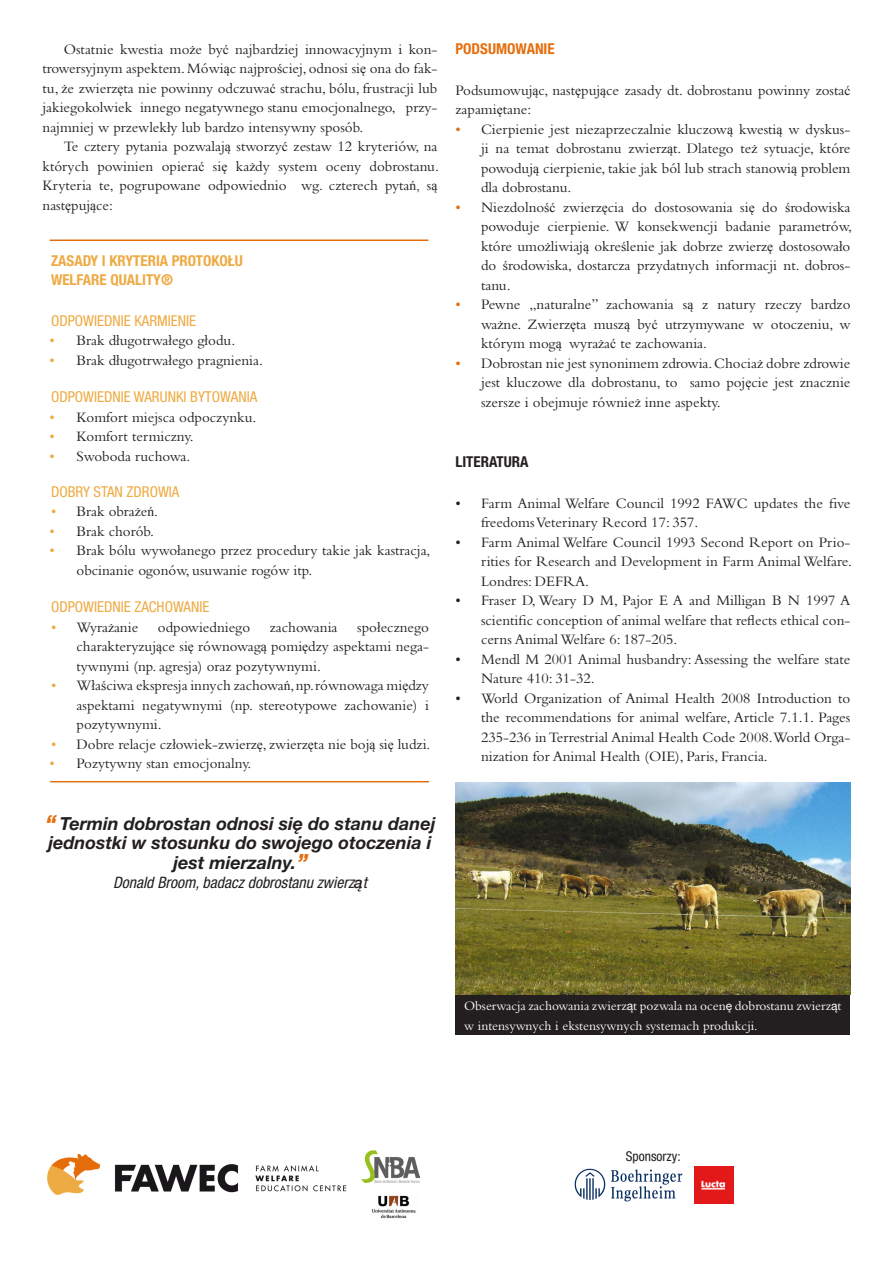
<style>
.page{position:relative;width:893px;height:1263px;background:#fff}
.page>*{position:absolute;margin:0;border:0;box-sizing:border-box;transform-origin:0 0}
.Cita{font:italic 700 18px/19.5px "Helvetica Neue LT";color:#231f20;text-align:center}
.Autor_cita{font:italic condensed 15.75px "Helvetica Neue LT";color:#231f20}
.Bullets_resumen{font:15px/19.5px "Bembo";color:#231f20;text-align:justify}
.Bullets{font:15px/19.5px "Bembo";color:#231f20;text-align:justify}
.Texto{font:15px/19.5px "Bembo";color:#231f20;text-align:justify}
.Subtítulo_1{font:condensed 15px "Helvetica Neue LT";color:#eeaa43}
.Título_1{font:700 condensed 15px "Helvetica Neue LT";color:#eeaa43}
.Título_1-2{font:condensed 15px "Helvetica Neue LT";color:#eeaa43}
.Título_Resumen{font:700 condensed 15px "Helvetica Neue LT";color:#e56d0c}
.Título_Referencias{font:700 condensed 15px "Helvetica Neue LT";color:#231f20}
.Pies_de_foto{font:13.5px/19.5px "Bembo";color:#fff}
.Título_ficha{font:condensed 13.5px "Helvetica Neue LT";color:#231f20}
.s1{font-family:"Times New Roman";font-size:13.5px}
.s2{color:#eeaa43}
.s3{font-weight:900;font-stretch:condensed;font-size:21px;color:#e56d0c}
.s4{font-family:"Helvetica Neue"}
.s5{font-family:"Helvetica Neue";font-weight:500;font-stretch:normal}
.s6{color:#e56d0c}
.s7{font-family:"Helvetica Neue CE";font-size:12px}
</style>
<div class="page">
<div style="left:456px;top:995px;width:394px;height:40px;background:#231f20"></div>
<img style="left:456px;top:782px;width:394px;height:213px">
<hr style="left:50px;top:239px;width:378px;height:2px;background:#e56d0c">
<hr style="left:50px;top:781px;width:379px;height:1px;background:#e56d0c">
<img style="left:47px;top:1154px;width:300px;height:41px">
<img style="left:361px;top:1150px;width:59px;height:32px">
<img style="left:371px;top:1195px;width:45px;height:24px">
<img style="left:574px;top:1168px;width:109px;height:34px">
<img style="left:694px;top:1166px;width:39px;height:37px">
<p class="Texto" style="left:43px;top:39px;width:396px;text-indent:21px">Ostatnie kwestia mo<span class="s1">ż</span>e by<span class="s1">ć</span> najbardziej innowacyjnym i kon&shy;trowersyjnym aspektem. Mówi<span class="s1">ą</span>c najpro<span class="s1">ś</span>ciej, odnosi si<span class="s1">ę</span> ona do fak&shy;tu, <span class="s1">ż</span>e zwierz<span class="s1">ę</span>ta nie powinny odczuwa<span class="s1">ć</span> strachu, bólu, frustracji lub jakiegokolwiek innego negatywnego stanu emocjonalnego, przy&shy;najmniej w przewlekły lub bardzo intensywny sposób.</p>
<p class="Texto" style="left:43px;top:137px;width:398px;text-indent:21px">Te cztery pytania pozwalaj<span class="s1">ą</span> stworzy<span class="s1">ć</span> zestaw 12 kryteriów, na których powinien opiera<span class="s1">ć</span> si<span class="s1">ę</span> ka<span class="s1">ż</span>dy system oceny dobrostanu.<br>Kryteria te, pogrupowane odpowiednio wg. czterech pyta<span class="s1">ń,</span> s<span class="s1">ą </span>nast<span class="s1">ę</span>puj<span class="s1">ą</span>ce:</p>
<p class="Título_1" style="left:51px;top:251px;width:193px">ZASADY I KRYTERIA PROTOKOŁU</p>
<p class="Título_1" style="left:51px;top:271px;width:124px">WELFARE QUALITY®</p>
<p class="Título_1-2" style="left:51px;top:312px;width:147px">ODPOWIEDNIE KARMIENIE</p>
<p class="Bullets" style="left:50px;top:331px;width:187px"><span class="s2">•</span> Brak długotrwałego głodu.</p>
<p class="Bullets" style="left:50px;top:350px;width:215px"><span class="s2">•</span> Brak długotrwałego pragnienia.</p>
<p class="Subtítulo_1" style="left:51px;top:388px;width:208px">ODPOWIEDNIE WARUNKI BYTOWANIA</p>
<p class="Bullets" style="left:50px;top:407px;width:208px"><span class="s2">•</span> Komfort miejsca odpoczynku.</p>
<p class="Bullets" style="left:50px;top:427px;width:146px"><span class="s2">•</span> Komfort termiczny.</p>
<p class="Bullets" style="left:50px;top:446px;width:142px"><span class="s2">•</span> Swoboda ruchowa.</p>
<p class="Subtítulo_1" style="left:51px;top:483px;width:130px">DOBRY STAN ZDROWIA</p>
<p class="Bullets" style="left:51px;top:502px;width:109px"><span class="s2">•</span> Brak obra<span class="s1">ż</span>e<span class="s1">ń</span>.</p>
<p class="Bullets" style="left:50px;top:521px;width:106px"><span class="s2">•</span> Brak chorób.</p>
<p class="Bullets" style="left:77px;top:541px;width:355px;text-indent:-27px"><span class="s2">•</span> Brak bólu wywołanego przez procedury takie jak kastracja, obcinanie ogonów, usuwanie rogów itp.</p>
<p class="Subtítulo_1" style="left:51px;top:598px;width:160px">ODPOWIEDNIE ZACHOWANIE</p>
<p class="Bullets" style="left:51px;top:617px;width:89px"><span class="s2">•</span> Wyra<span class="s1">ż</span>anie</p>
<p class="Bullets" style="left:158px;top:617px;width:94px">odpowiedniego</p>
<p class="Bullets" style="left:270px;top:617px;width:69px">zachowania</p>
<p class="Bullets" style="left:77px;top:617px;width:354px;text-indent:281px">społecznego charakteryzuj<span class="s1">ą</span>ce si<span class="s1">ę</span> równowag<span class="s1">ą</span> pomi<span class="s1">ę</span>dzy aspektami nega&shy;tywnymi (np. agresja) oraz pozytywnymi.</p>
<p class="Bullets" style="left:77px;top:676px;width:354px;text-indent:-26px"><span class="s2">•</span> Wła<span class="s1">ś</span>ciwa ekspresja innych zachowa<span class="s1">ń</span>, np. równowaga mi<span class="s1">ę</span>dzy aspektami negatywnymi (np. stereotypowe zachowanie) i pozytywnymi.</p>
<p class="Bullets" style="left:51px;top:734px;width:381px"><span class="s2">•</span> Dobre relacje człowiek-zwierz<span class="s1">ę</span>, zwierz<span class="s1">ę</span>ta nie boj<span class="s1">ą</span> si<span class="s1">ę</span> ludzi.</p>
<p class="Bullets" style="left:50px;top:754px;width:203px"><span class="s2">•</span> Pozytywny stan emocjonalny.</p>
<p class="Cita" style="left:44px;top:813px;width:393px"><span class="s3">“</span> Termin dobrostan odnosi si<span class="s4">ę</span> do stanu danej jednostki w stosunku do swojego otoczenia i jest mierzalny.<span class="s3">”</span></p>
<p class="Autor_cita" style="left:113px;top:873px;width:255px">Donald Broom, badacz dobrostanu zwierz<span class="s5">ą</span>t</p>
<p class="Título_Resumen" style="left:455px;top:40px;width:101px">PODSUMOWANIE</p>
<p class="Texto" style="left:455px;top:80px;width:396px">Podsumowuj<span class="s1">ą</span>c, nast<span class="s1">ę</span>puj<span class="s1">ą</span>ce zasady dt. dobrostanu powinny zosta<span class="s1">ć </span>zapami<span class="s1">ę</span>tane:</p>
<p class="Bullets_resumen" style="left:481px;top:119px;width:371px;text-indent:-26px"><span class="s6">•</span> Cierpienie jest niezaprzeczalnie kluczow<span class="s1">ą</span> kwesti<span class="s1">ą</span> w dyskus&shy;ji na temat dobrostanu zwierz<span class="s1">ą</span>t. Dlatego te<span class="s1">ż</span> sytuacje, które powoduj<span class="s1">ą</span> cierpienie, takie jak ból lub strach stanowi<span class="s1">ą</span> problem dla dobrostanu.</p>
<p class="Bullets_resumen" style="left:481px;top:197px;width:372px;text-indent:-26px"><span class="s6">•</span> Niezdolno<span class="s1">ść</span> zwierz<span class="s1">ę</span>cia do dostosowania si<span class="s1">ę</span> do <span class="s1">ś</span>rodowiska powoduje cierpienie. W konsekwencji badanie parametrów, które umo<span class="s1">ż</span>liwiaj<span class="s1">ą</span> okre<span class="s1">ś</span>lenie jak dobrze zwierz<span class="s1">ę</span> dostosowało do <span class="s1">ś</span>rodowiska, dostarcza przydatnych informacji nt. dobros&shy;tanu.</p>
<p class="Bullets_resumen" style="left:481px;top:295px;width:371px;text-indent:-26px"><span class="s6">•</span> Pewne „naturalne” zachowania s<span class="s1">ą</span> z natury rzeczy bardzo wa<span class="s1">ż</span>ne. Zwierz<span class="s1">ę</span>ta musz<span class="s1">ą</span> by<span class="s1">ć</span> utrzymywane w otoczeniu, w którym mog<span class="s1">ą</span> wyra<span class="s1">ż</span>a<span class="s1">ć</span> te zachowania.</p>
<p class="Bullets_resumen" style="left:481px;top:353px;width:371px;text-indent:-26px"><span class="s6">•</span> Dobrostan nie jest synonimem zdrowia. Chocia<span class="s1">ż</span> dobre zdrowie jest kluczowe dla dobrostanu, to samo poj<span class="s1">ę</span>cie jest znacznie szersze i obejmuje równie<span class="s1">ż</span> inne aspekty.</p>
<p class="Título_Referencias" style="left:455px;top:453px;width:75px">LITERATURA</p>
<p class="Bullets_resumen" style="left:481px;top:493px;width:371px;text-indent:-26px">• Farm Animal Welfare Council 1992 FAWC updates the five freedoms Veterinary Record 17: 357.</p>
<p class="Bullets_resumen" style="left:481px;top:532px;width:372px;text-indent:-26px">• Farm Animal Welfare Council 1993 Second Report on Prio&shy;rities for Research and Development in Farm Animal Welfare.<br>Londres: DEFRA.</p>
<p class="Bullets_resumen" style="left:481px;top:591px;width:371px;text-indent:-26px">• Fraser D, Weary D M, Pajor E A and Milligan B N 1997 A scientific conception of animal welfare that reflects ethical con&shy;cerns Animal Welfare 6: 187-205.</p>
<p class="Bullets_resumen" style="left:481px;top:649px;width:371px;text-indent:-26px">• Mendl M 2001 Animal husbandry: Assessing the welfare state<br>Nature 410: 31-32.</p>
<p class="Bullets_resumen" style="left:481px;top:688px;width:371px;text-indent:-26px">• World Organization of Animal Health 2008 Introduction to the recommendations for animal welfare, Article 7.1.1. Pages 235-236 in Terrestrial Animal Health Code 2008.World Orga&shy;nization for Animal Health (OIE), Paris, Francia.</p>
<p class="Pies_de_foto" style="left:464px;top:996px;width:379px">Obserwacja zachowania zwierz<span class="s7">ą</span>t pozwala na ocen<span class="s7">ę</span> dobrostanu zwierz<span class="s7">ą</span>t w intensywnych i ekstensywnych systemach produkcji.</p>
<p class="Título_ficha" style="left:626px;top:1148px;width:56px">Sponsorzy:</p>
</div>
